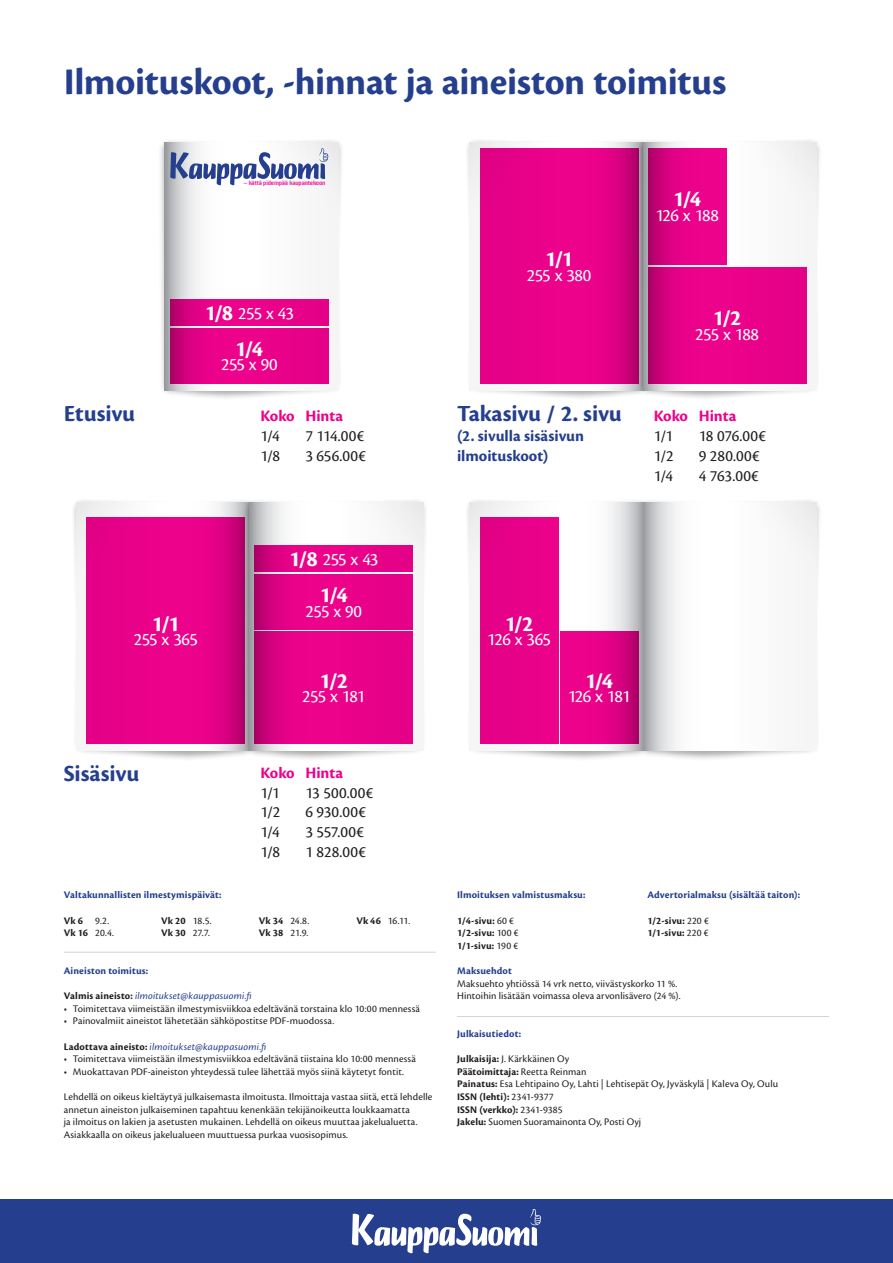
<style>
.page{position:relative;width:893px;height:1263px;background:#fff}
.page>*{position:absolute;margin:0;border:0;box-sizing:border-box;transform-origin:0 0}
.t1{font:700 39px "Cronos Pro";letter-spacing:-.01em;color:#253f8e}
.t2{font:700 24px "Cronos Pro";letter-spacing:-.005em;color:#253f8e}
.t3{font:700 22.95px "Cronos Pro";color:#fff}
.t4{font:18.3px "Cronos Pro";letter-spacing:-.04em;color:#fff}
.t5{font:16.5px "Cronos Pro";color:#231f20}
.t6{font:700 16.5px/19.8px "Cronos Pro";color:#253f8e}
.t7{font:700 16.5px "Cronos Pro";letter-spacing:-.005em;color:#ed028c}
.t8{font:10.5px/12.6px "Cronos Pro";letter-spacing:.01em;color:#231f20}
.t9{font:700 10.5px "Cronos Pro";letter-spacing:.015em;color:#253f8e}
.t10{font:italic 10.5px "Cronos Pro";letter-spacing:.015em;color:#253f8e}
.t11{font:700 10.5px/12.6px "Cronos Pro";letter-spacing:.015em;color:#231f20}
.t12{font:600 5.55px "Briem Akademi Std";letter-spacing:-.015em;color:#ed028c}
.s1{font-weight:700;font-size:22.95px}
.s2{font-weight:700}
.s3{font-weight:700;font-style:normal;color:#231f20}
.s4{font-weight:400}
</style>
<div class="page">
<div style="left:0;top:1199px;width:893px;height:64px;background:#253f8e"></div>
<svg style="left:352px;top:1209px;width:189px;height:44px"></svg>
<div style="left:158px;top:137px;width:186px;height:264px;background:#231f20;opacity:.39"></div>
<div style="left:165px;top:143px;width:174px;height:248px;background:#a2a3a7"></div>
<svg style="left:169px;top:143px;width:170px;height:247px;background:#e6b1d5"></svg>
<div style="left:170px;top:300px;width:158px;height:26px;background:#ed028c"></div>
<div style="left:636px;top:497px;width:186px;height:264px;background:#231f20;opacity:.39"></div>
<div style="left:464px;top:497px;width:186px;height:264px;background:#231f20;opacity:.39"></div>
<svg style="left:469px;top:502px;width:171px;height:248px"></svg>
<svg style="left:646px;top:502px;width:171px;height:248px"></svg>
<div style="left:480px;top:518px;width:78px;height:226px;background:#ed028c"></div>
<svg style="left:560px;top:632px;width:78px;height:112px;background:#e00184"></svg>
<div style="left:464px;top:137px;width:186px;height:264px;background:#231f20;opacity:.39"></div>
<svg style="left:469px;top:142px;width:167px;height:248px"></svg>
<div style="left:480px;top:148px;width:158px;height:236px;background:#ed028c"></div>
<div style="left:636px;top:137px;width:186px;height:264px;background:#231f20;opacity:.39"></div>
<svg style="left:646px;top:142px;width:171px;height:248px"></svg>
<svg style="left:648px;top:267px;width:158px;height:117px;background:#e30186"></svg>
<svg style="left:648px;top:148px;width:78px;height:117px;background:#de0183"></svg>
<hr style="left:64px;top:952px;width:372px;height:1px;background:#d2d4d3">
<hr style="left:457px;top:1016px;width:372px;height:1px;background:#d2d4d3">
<div style="left:71px;top:497px;width:186px;height:264px;background:#231f20;opacity:.39"></div>
<svg style="left:76px;top:502px;width:166px;height:248px"></svg>
<div style="left:242px;top:497px;width:187px;height:264px;background:#231f20;opacity:.39"></div>
<svg style="left:253px;top:502px;width:170px;height:248px"></svg>
<div style="left:87px;top:518px;width:158px;height:226px;background:#ed028c"></div>
<svg style="left:255px;top:632px;width:158px;height:112px;background:#e30186"></svg>
<div style="left:255px;top:574px;width:158px;height:56px;background:#ed028c"></div>
<div style="left:255px;top:546px;width:158px;height:26px;background:#ed028c"></div>
<h1 class="t1" style="left:64px;top:60px;width:664px">Ilmoituskoot, -hinnat ja aineiston toimitus</h1>
<h2 class="t2" style="left:64px;top:400px;width:73px">Etusivu</h2>
<p class="t12" style="left:244px;top:180px;width:83px">– kättä pidempää kaupantekoon</p>
<h3 class="t4" style="left:205px;top:303px;width:91px"><span class="s1">1/8</span> 255 x 43</h3>
<h3 class="t3" style="left:235px;top:335px;width:30px">1/4</h3>
<h3 class="t4" style="left:221px;top:354px;width:58px">255 x 90</h3>
<h3 class="t7" style="left:260px;top:407px;width:84px">Koko Hinta</h3>
<h3 class="t5" style="left:260px;top:427px;width:21px">1/4</h3>
<h3 class="t5" style="left:305px;top:427px;width:60px">7 114.00€</h3>
<h3 class="t5" style="left:260px;top:446px;width:21px">1/8</h3>
<h3 class="t5" style="left:305px;top:446px;width:62px">3 656.00€</h3>
<h3 class="t3" style="left:545px;top:246px;width:30px">1/1</h3>
<h3 class="t4" style="left:527px;top:264px;width:66px">255 x 380</h3>
<h2 class="t2" style="left:457px;top:400px;width:166px">Takasivu / 2. sivu</h2>
<h3 class="t6" style="left:457px;top:426px;width:128px">(2. sivulla sisäsivun ilmoituskoot)</h3>
<h3 class="t3" style="left:673px;top:186px;width:30px">1/4</h3>
<h3 class="t4" style="left:655px;top:205px;width:65px">126 x 188</h3>
<h3 class="t3" style="left:713px;top:305px;width:30px">1/2</h3>
<h3 class="t4" style="left:695px;top:324px;width:65px">255 x 188</h3>
<h3 class="t7" style="left:654px;top:407px;width:84px">Koko Hinta</h3>
<h3 class="t5" style="left:654px;top:427px;width:21px">1/1</h3>
<h3 class="t5" style="left:699px;top:427px;width:69px">18 076.00€</h3>
<h3 class="t5" style="left:654px;top:446px;width:21px">1/2</h3>
<h3 class="t5" style="left:699px;top:446px;width:62px">9 280.00€</h3>
<h3 class="t5" style="left:654px;top:466px;width:21px">1/4</h3>
<h3 class="t5" style="left:699px;top:466px;width:62px">4 763.00€</h3>
<h3 class="t3" style="left:152px;top:610px;width:30px">1/1</h3>
<h3 class="t4" style="left:134px;top:629px;width:66px">255 x 365</h3>
<h3 class="t4" style="left:289px;top:549px;width:91px"><span class="s1">1/8</span> 255 x 43</h3>
<h3 class="t3" style="left:320px;top:581px;width:30px">1/4</h3>
<h3 class="t4" style="left:306px;top:600px;width:58px">255 x 90</h3>
<h3 class="t3" style="left:319px;top:667px;width:30px">1/2</h3>
<h3 class="t4" style="left:302px;top:686px;width:65px">255 x 181</h3>
<h3 class="t3" style="left:505px;top:610px;width:30px">1/2</h3>
<h3 class="t4" style="left:487px;top:629px;width:65px">126 x 365</h3>
<h3 class="t3" style="left:585px;top:667px;width:30px">1/4</h3>
<h3 class="t4" style="left:568px;top:686px;width:64px">126 x 181</h3>
<h2 class="t2" style="left:64px;top:760px;width:77px">Sisäsivu</h2>
<p class="t9" style="left:64px;top:889px;width:159px">Valtakunnallisten ilmestymispäivät:</p>
<h3 class="t7" style="left:260px;top:763px;width:84px">Koko Hinta</h3>
<h3 class="t5" style="left:260px;top:783px;width:21px">1/1</h3>
<h3 class="t5" style="left:305px;top:783px;width:69px">13 500.00€</h3>
<h3 class="t5" style="left:260px;top:803px;width:21px">1/2</h3>
<h3 class="t5" style="left:305px;top:803px;width:62px">6 930.00€</h3>
<h3 class="t5" style="left:260px;top:822px;width:21px">1/4</h3>
<h3 class="t5" style="left:305px;top:822px;width:60px">3 557.00€</h3>
<h3 class="t5" style="left:260px;top:842px;width:21px">1/8</h3>
<h3 class="t5" style="left:305px;top:842px;width:62px">1 828.00€</h3>
<p class="t8" style="left:64px;top:914px;width:52px"><span class="s2">Vk 6</span> 9.2.<br><span class="s2">Vk 16</span> 20.4.</p>
<p class="t8" style="left:161px;top:914px;width:52px"><span class="s2">Vk 20</span> 18.5.<br><span class="s2">Vk 30</span> 27.7.</p>
<p class="t8" style="left:259px;top:914px;width:52px"><span class="s2">Vk 34</span> 24.8.<br><span class="s2">Vk 38</span> 21.9.</p>
<p class="t8" style="left:356px;top:914px;width:55px"><span class="s2">Vk 46</span> 16.11.</p>
<p class="t9" style="left:64px;top:965px;width:86px">Aineiston toimitus:</p>
<p class="t10" style="left:64px;top:990px;width:191px"><span class="s3">Valmis aineisto:</span> ilmoitukset@kauppasuomi.fi</p>
<p class="t8" style="left:64px;top:1002px;width:358px">• Toimitettava viimeistään ilmestymisviikkoa edeltävänä torstaina klo 10:00 mennessä</p>
<p class="t8" style="left:64px;top:1015px;width:272px">• Painovalmiit aineistot lähetetään sähköpostitse PDF-muodossa.</p>
<p class="t10" style="left:64px;top:1040px;width:205px"><span class="s3">Ladottava aineisto:</span> ilmoitukset@kauppasuomi.fi</p>
<p class="t8" style="left:64px;top:1052px;width:354px">• Toimitettava viimeistään ilmestymisviikkoa edeltävänä tiistaina klo 10:00 mennessä</p>
<p class="t8" style="left:64px;top:1065px;width:342px">• Muokattavan PDF-aineiston yhteydessä tulee lähettää myös siinä käytetyt fontit.</p>
<p class="t8" style="left:64px;top:1090px;width:370px">Lehdellä on oikeus kieltäytyä julkaisemasta ilmoitusta. Ilmoittaja vastaa siitä, että lehdelle annetun aineiston julkaiseminen tapahtuu kenenkään tekijänoikeutta loukkaamatta<br>ja ilmoitus on lakien ja asetusten mukainen. Lehdellä on oikeus muuttaa jakelualuetta.<br>Asiakkaalla on oikeus jakelualueen muuttuessa purkaa vuosisopimus.</p>
<p class="t9" style="left:457px;top:889px;width:130px">Ilmoituksen valmistusmaksu:</p>
<p class="t11" style="left:457px;top:914px;width:63px">1/4-sivu: <span class="s4">60 €<br></span>1/2-sivu: <span class="s4">100 €<br></span>1/1-sivu: <span class="s4">190 €</span></p>
<p class="t9" style="left:647px;top:889px;width:154px">Advertorialmaksu (sisältää taiton):</p>
<p class="t11" style="left:647px;top:914px;width:63px">1/2-sivu: <span class="s4">220 €<br></span>1/1-sivu: <span class="s4">220 €</span></p>
<p class="t9" style="left:457px;top:965px;width:56px">Maksuehdot</p>
<p class="t8" style="left:457px;top:977px;width:225px">Maksuehto yhtiössä 14 vrk netto, viivästyskorko 11 %.<br>Hintoihin lisätään voimassa oleva arvonlisävero (24 %).</p>
<p class="t9" style="left:457px;top:1028px;width:65px">Julkaisutiedot:</p>
<p class="t8" style="left:457px;top:1052px;width:322px"><span class="s2">Julkaisija:</span> J. Kärkkäinen Oy<br><span class="s2">Päätoimittaja:</span> Reetta Reinman<br><span class="s2">Painatus:</span> Esa Lehtipaino Oy, Lahti | Lehtisepät Oy, Jyväskylä | Kaleva Oy, Oulu <span class="s2">ISSN (lehti):</span> 2341-9377<br><span class="s2">ISSN (verkko):</span> 2341-9385<br><span class="s2">Jakelu:</span> Suomen Suoramainonta Oy, Posti Oyj</p>
</div>
